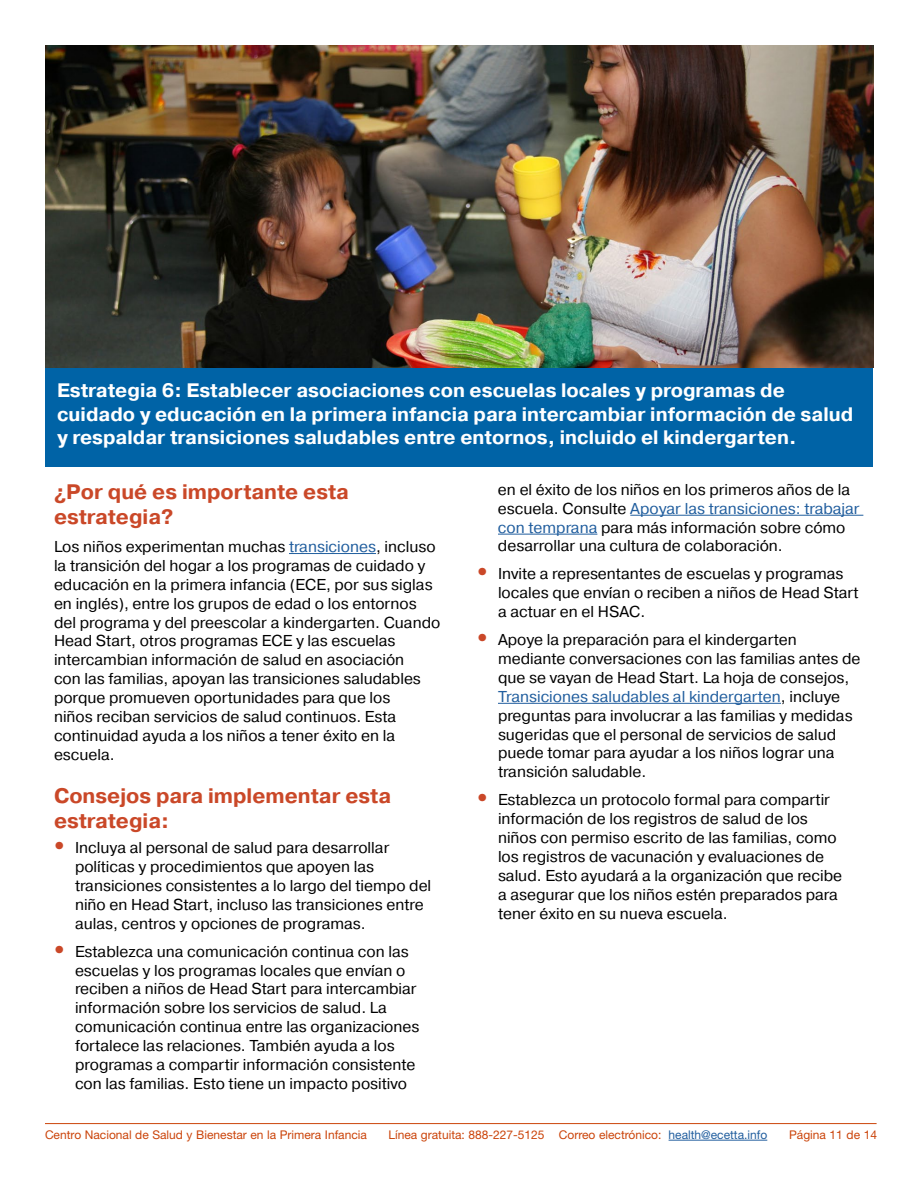
<style>
.page{position:relative;width:918px;height:1188px;background:#fff}
.page>*{position:absolute;margin:0;border:0;box-sizing:border-box;transform-origin:0 0}
.t1{font:700 21px/25.2px "Pragmatica";color:#ca4828}
.t2{font:700 19.5px/23.4px "Pragmatica";color:#fff}
.t3{font:15.75px/18.9px "Pragmatica";color:#000}
.t4{font:12px "Helvetica Neue LT Std";color:#cb440a}
.s1{color:#215e9e}
.s2{font-family:"Helvetica Neue LT Std";font-weight:500;font-size:21px;color:#ca4828}
</style>
<div class="page">
<div style="left:45px;top:364px;width:828px;height:102px;background:#0063a6"></div>
<hr style="left:45px;top:1123px;width:832px;height:1px;background:#cb440a">
<hr style="left:669px;top:1140px;width:98px;height:1px;background:#215e9e">
<hr style="left:289px;top:553px;width:87px;height:1px;background:#215e9e">
<hr style="left:630px;top:515px;width:233px;height:1px;background:#215e9e">
<hr style="left:498px;top:534px;width:99px;height:1px;background:#215e9e">
<hr style="left:498px;top:703px;width:283px;height:1px;background:#215e9e">
<img style="left:45px;top:45px;width:828px;height:322px">
<h1 class="t2" style="left:57px;top:379px;width:798px">Estrategia 6: Establecer asociaciones con escuelas locales y programas de cuidado y educación en la primera infancia para intercambiar información de salud y respaldar transiciones saludables entre entornos, incluido el kindergarten.</h1>
<h2 class="t1" style="left:54px;top:479px;width:296px">¿Por qué es importante esta estrategia?</h2>
<p class="t3" style="left:54px;top:537px;width:388px">Los niños experimentan muchas <span class="s1">transiciones</span>, incluso la transición del hogar a los programas de cuidado y educación en la primera infancia (ECE, por sus siglas en inglés), entre los grupos de edad o los entornos del programa y del preescolar a kindergarten. Cuando Head Start, otros programas ECE y las escuelas intercambian información de salud en asociación<br>con las familias, apoyan las transiciones saludables porque promueven oportunidades para que los<br>niños reciban servicios de salud continuos. Esta continuidad ayuda a los niños a tener éxito en la escuela.</p>
<h2 class="t1" style="left:54px;top:783px;width:339px">Consejos para implementar esta estrategia:</h2>
<p class="t3" style="left:75px;top:839px;width:358px;text-indent:-21px"><span class="s2">•</span> Incluya al personal de salud para desarrollar políticas y procedimientos que apoyen las transiciones consistentes a lo largo del tiempo del niño en Head Start, incluso las transiciones entre aulas, centros y opciones de programas.</p>
<p class="t3" style="left:75px;top:942px;width:346px;text-indent:-21px"><span class="s2">•</span> Establezca una comunicación continua con las escuelas y los programas locales que envían o reciben a niños de Head Start para intercambiar información sobre los servicios de salud. La comunicación continua entre las organizaciones fortalece las relaciones. También ayuda a los programas a compartir información consistente con las familias. Esto tiene un impacto positivo</p>
<p class="t3" style="left:498px;top:480px;width:363px">en el éxito de los niños en los primeros años de la escuela. Consulte <span class="s1">Apoyar las transiciones: trabajar con temprana</span> para más información sobre cómo desarrollar una cultura de colaboración.</p>
<p class="t3" style="left:498px;top:565px;width:362px;text-indent:-21px"><span class="s2">•</span> Invite a representantes de escuelas y programas locales que envían o reciben a niños de Head Start a actuar en el HSAC.</p>
<p class="t3" style="left:498px;top:631px;width:364px;text-indent:-21px"><span class="s2">•</span> Apoye la preparación para el kindergarten mediante conversaciones con las familias antes de que se vayan de Head Start. La hoja de consejos, <span class="s1">Transiciones saludables al kindergarten</span>, incluye preguntas para involucrar a las familias y medidas sugeridas que el personal de servicios de salud puede tomar para ayudar a los niños lograr una transición saludable.</p>
<p class="t3" style="left:498px;top:791px;width:346px;text-indent:-21px"><span class="s2">•</span> Establezca un protocolo formal para compartir información de los registros de salud de los niños con permiso escrito de las familias, como los registros de vacunación y evaluaciones de salud. Esto ayudará a la organización que recibe a asegurar que los niños estén preparados para tener éxito en su nueva escuela.</p>
<p class="t4" style="left:45px;top:1128px;width:323px">Centro Nacional de Salud y Bienestar en la Primera Infancia</p>
<p class="t4" style="left:388px;top:1128px;width:380px">Línea gratuita: 888-227-5125 Correo electrónico: <span class="s1">health@ecetta.info</span></p>
<p class="t4" style="left:789px;top:1128px;width:89px">Página 11 de 14</p>
</div>
